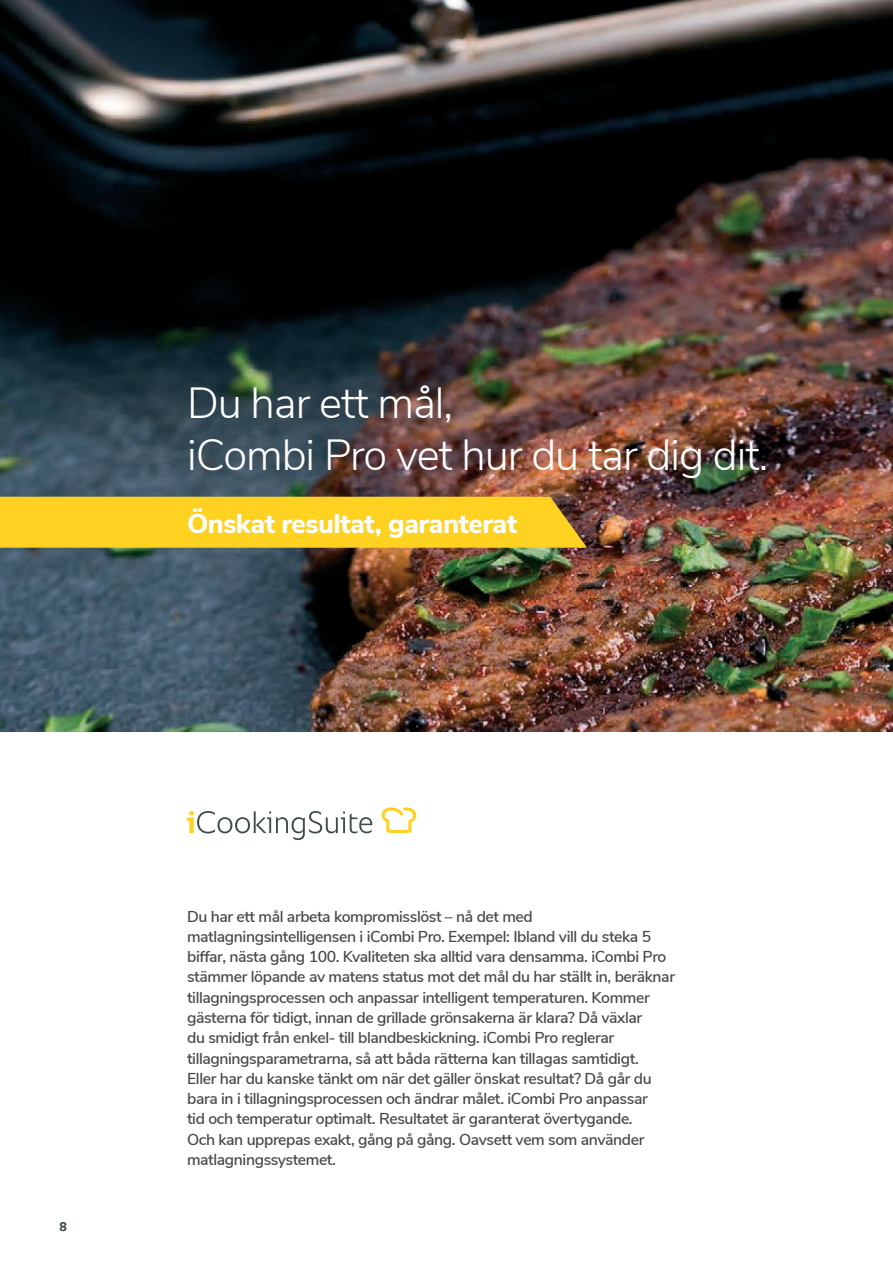
<style>
.page{position:relative;width:893px;height:1263px;background:#fff}
.page>*{position:absolute;margin:0;border:0;box-sizing:border-box;transform-origin:0 0}
.t1{font:300 43.5px/52.2px "Nunito Sans";letter-spacing:-.025em;color:#fff}
.t2{font:800 27px "Nunito Sans";letter-spacing:-.02em;color:#fff}
.t3{font:600 15.75px/20.2px "Nunito Sans";letter-spacing:-.025em;color:#474a4a}
.t4{font:700 12.75px "RATIONAL Sans TT";color:#3e4b4c}
</style>
<div class="page">
<img style="left:0;top:0;width:893px;height:731px">
<div style="left:0;top:497px;width:587px;height:51px;background:#ffd121"></div>
<svg style="left:187px;top:811px;width:185px;height:29px"></svg>
<svg style="left:381px;top:807px;width:35px;height:26px"></svg>
<h1 class="t1" style="left:187px;top:374px;width:583px">Du har ett mål,<br>iCombi Pro vet hur du tar dig dit.</h1>
<h2 class="t2" style="left:187px;top:503px;width:332px">Önskat resultat, garanterat</h2>
<p class="t4" style="left:60px;top:1218px;width:9px">8</p>
<p class="t3" style="left:187px;top:905px;width:489px">Du har ett mål arbeta kompromisslöst – nå det med matlagningsintelligensen i iCombi Pro. Exempel: Ibland vill du steka 5 biffar, nästa gång 100. Kvaliteten ska alltid vara densamma. iCombi Pro stämmer löpande av matens status mot det mål du har ställt in, beräknar tillagningsprocessen och anpassar intelligent temperaturen. Kommer gästerna för tidigt, innan de grillade grönsakerna är klara? Då växlar<br>du smidigt från enkel- till blandbeskickning. iCombi Pro reglerar tillagningsparametrarna, så att båda rätterna kan tillagas samtidigt.<br>Eller har du kanske tänkt om när det gäller önskat resultat? Då går du bara in i tillagningsprocessen och ändrar målet. iCombi Pro anpassar<br>tid och temperatur optimalt. Resultatet är garanterat övertygande.<br>Och kan upprepas exakt, gång på gång. Oavsett vem som använder matlagningssystemet.</p>
</div>
